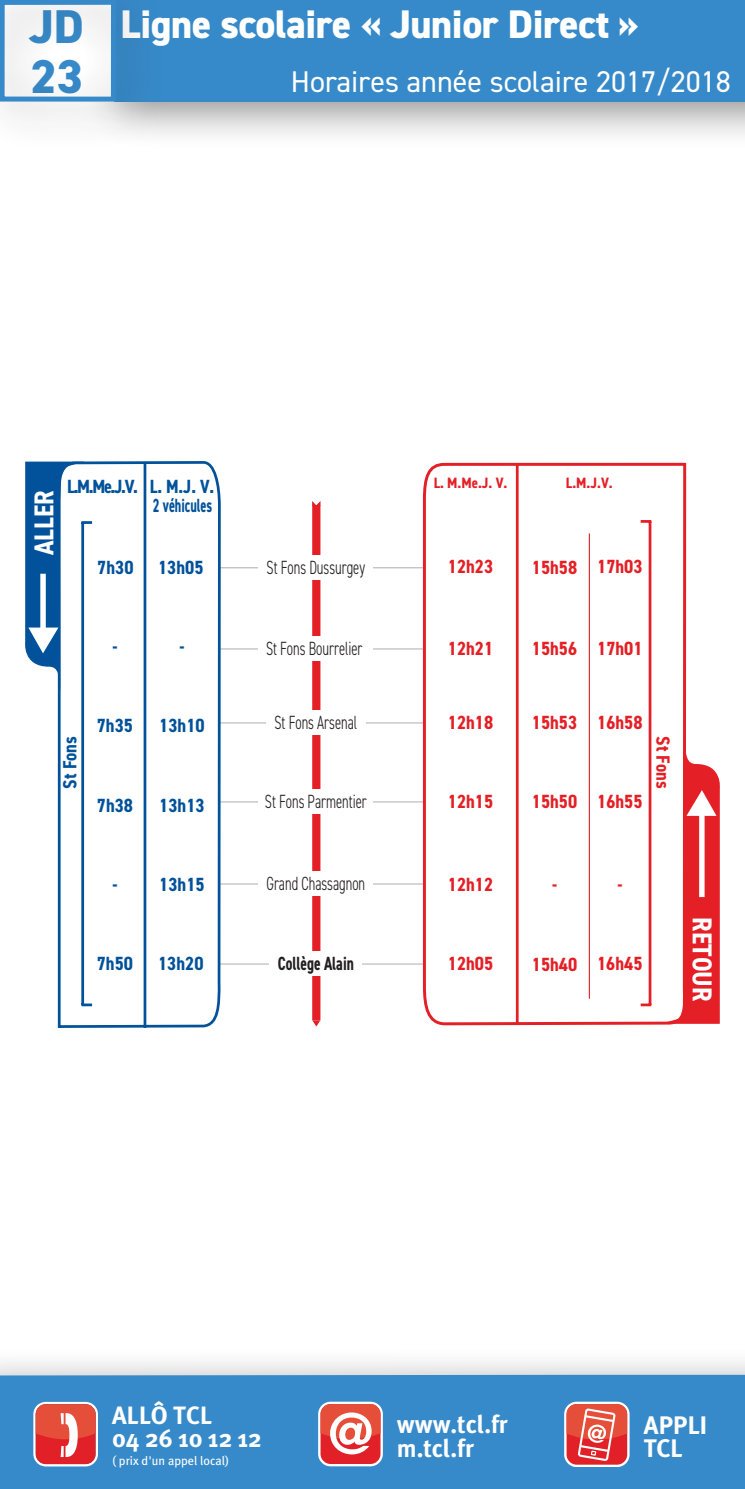
<style>
.page{position:relative;width:745px;height:1489px;background:#fff}
.page>*{position:absolute;margin:0;border:0;box-sizing:border-box;transform-origin:0 0}
.t1{font:800 47.5px "DIN2014";color:#378ac9}
.t2{font:800 40px "DIN2014";letter-spacing:-.01em;color:#fff}
.t3{font:30px "DIN2014";color:#fff}
.t4{font:700 condensed 27.25px "DIN2014";color:#fff}
.t5{font:700 25.25px/23.8px "Meta Plus";letter-spacing:-.005em;color:#fff}
.t6{font:700 25px/23.2px "Meta Plus";color:#fff}
.t7{font:700 condensed 19.25px "DIN2014";color:#e41f25}
.t8{font:700 condensed 19.25px/18.2px "DIN2014";color:#01529a;text-align:right}
.t9{font:300 condensed 19.25px "DIN2014";color:#231f20;scale:.82 1}
.t10{font:700 condensed 19.25px "DIN2014";color:#231f20;scale:.82 1}
.t11{font:700 condensed 15px "DIN2014";color:#e41f25}
.t12{font:12.5px "Meta Plus";color:#fff}
.s1{font-size:47.5px;color:#378ac9}
</style>
<div class="page">
<div style="left:85px;top:0;width:659px;height:150px;background:#231f20;opacity:.5"></div>
<div style="left:113px;top:0;width:631px;height:102px;background:#378ac9"></div>
<div style="left:0;top:1346px;width:744px;height:142px;background:#231f20;opacity:.5"></div>
<div style="left:0;top:1374px;width:744px;height:114px;background:#378ac9"></div>
<svg style="left:33px;top:1401px;width:65px;height:65px"></svg>
<svg style="left:318px;top:1401px;width:64px;height:65px"></svg>
<div style="left:320px;top:1403px;width:60px;height:60px;background:#e12127;border-radius:10px"></div>
<svg style="left:320px;top:1403px;width:60px;height:51px"></svg>
<svg style="left:563px;top:1401px;width:66px;height:65px"></svg>
<div style="left:566px;top:1403px;width:60px;height:61px;background:#e12127;border-radius:10px"></div>
<svg style="left:566px;top:1403px;width:60px;height:57px"></svg>
<div style="left:312px;top:505px;width:8px;height:515px;background:#e41f25"></div>
<hr style="left:219px;top:963px;width:205px;height:1px;background:#b2b3b7">
<div style="left:270px;top:951px;width:91px;height:24px;background:#fff"></div>
<hr style="left:219px;top:567px;width:205px;height:1px;background:#b2b3b7">
<div style="left:259px;top:555px;width:113px;height:24px;background:#fff"></div>
<hr style="left:219px;top:648px;width:205px;height:1px;background:#b2b3b7">
<div style="left:259px;top:636px;width:113px;height:24px;background:#fff"></div>
<svg style="left:312px;top:1020px;width:8px;height:6px"></svg>
<svg style="left:312px;top:501px;width:8px;height:5px"></svg>
<hr style="left:219px;top:722px;width:205px;height:1px;background:#b2b3b7">
<div style="left:266px;top:710px;width:99px;height:24px;background:#fff"></div>
<hr style="left:219px;top:801px;width:205px;height:1px;background:#b2b3b7">
<div style="left:259px;top:789px;width:113px;height:24px;background:#fff"></div>
<hr style="left:219px;top:883px;width:205px;height:1px;background:#b2b3b7">
<div style="left:259px;top:871px;width:113px;height:24px;background:#fff"></div>
<svg style="left:57px;top:461px;width:165px;height:566px"></svg>
<hr style="left:81px;top:522px;width:3px;height:482px;background:#01529a">
<svg style="left:81px;top:1003px;width:11px;height:3px"></svg>
<svg style="left:25px;top:461px;width:67px;height:232px"></svg>
<hr style="left:143px;top:464px;width:3px;height:562px;background:#01529a">
<svg style="left:687px;top:757px;width:32px;height:266px;background:#e73c42"></svg>
<svg style="left:421px;top:462px;width:266px;height:564px"></svg>
<hr style="left:648px;top:521px;width:3px;height:483px;background:#e41f25">
<svg style="left:640px;top:1003px;width:11px;height:3px"></svg>
<svg style="left:640px;top:520px;width:11px;height:2px"></svg>
<hr style="left:588px;top:533px;width:1px;height:465px;background:#e41f25">
<hr style="left:515px;top:464px;width:3px;height:559px;background:#e41f25">
<div style="left:0;top:0;width:165px;height:150px;background:#231f20;opacity:.5"></div>
<div style="left:0;top:0;width:116px;height:102px;border:5px solid #378ac9"></div>
<h2 class="t2" style="left:29px;top:-2px;width:611px"><span class="s1">JD</span> Ligne scolaire « Junior Direct »</h2>
<h1 class="t1" style="left:30px;top:45px;width:55px">23</h1>
<h3 class="t3" style="left:291px;top:63px;width:441px">Horaires année scolaire 2017/2018</h3>
<h3 class="t4" style="left:34px;top:555px;width:66px;rotate:-90deg">ALLER</h3>
<p class="t8" style="left:67px;top:479px;width:149px">L.M.Me.J.V. L. M.J. V.<br>2 véhicules</p>
<p class="t8" style="left:158px;top:559px;width:47px">13h05</p>
<p class="t8" style="left:97px;top:559px;width:38px">7h30</p>
<p class="t9" style="left:266px;top:560px;width:122px">St Fons Dussurgey</p>
<p class="t11" style="left:433px;top:477px;width:75px">L. M.Me.J. V.</p>
<p class="t11" style="left:565px;top:477px;width:48px">L.M.J.V.</p>
<p class="t7" style="left:447px;top:559px;width:47px">12h23</p>
<p class="t7" style="left:531px;top:559px;width:47px">15h58</p>
<p class="t7" style="left:596px;top:559px;width:47px">17h03</p>
<p class="t8" style="left:112px;top:638px;width:7px">-</p>
<p class="t8" style="left:179px;top:638px;width:7px">-</p>
<p class="t9" style="left:266px;top:641px;width:119px">St Fons Bourrelier</p>
<p class="t7" style="left:447px;top:641px;width:47px">12h21</p>
<p class="t7" style="left:531px;top:641px;width:112px">15h56 17h01</p>
<p class="t8" style="left:97px;top:718px;width:38px">7h35</p>
<p class="t8" style="left:159px;top:718px;width:47px">13h10</p>
<p class="t9" style="left:274px;top:715px;width:102px">St Fons Arsenal</p>
<p class="t7" style="left:447px;top:715px;width:47px">12h18</p>
<p class="t7" style="left:531px;top:715px;width:112px">15h53 16h58</p>
<p class="t8" style="left:62px;top:788px;width:54px;rotate:-90deg">St Fons</p>
<p class="t7" style="left:669px;top:736px;width:54px;rotate:90deg">St Fons</p>
<p class="t8" style="left:97px;top:797px;width:38px">7h38</p>
<p class="t8" style="left:159px;top:797px;width:47px">13h13</p>
<p class="t9" style="left:265px;top:794px;width:126px">St Fons Parmentier</p>
<p class="t7" style="left:447px;top:793px;width:47px">12h15</p>
<p class="t7" style="left:531px;top:793px;width:47px">15h50</p>
<p class="t7" style="left:596px;top:793px;width:47px">16h55</p>
<p class="t8" style="left:112px;top:876px;width:94px">- 13h15</p>
<p class="t9" style="left:266px;top:876px;width:122px">Grand Chassagnon</p>
<p class="t7" style="left:447px;top:877px;width:47px">12h12</p>
<p class="t7" style="left:551px;top:877px;width:7px">-</p>
<p class="t7" style="left:617px;top:877px;width:7px">-</p>
<p class="t8" style="left:97px;top:956px;width:38px">7h50</p>
<p class="t8" style="left:158px;top:956px;width:47px">13h20</p>
<p class="t10" style="left:277px;top:956px;width:94px">Collège Alain</p>
<p class="t7" style="left:447px;top:956px;width:47px">12h05</p>
<p class="t7" style="left:531px;top:956px;width:112px">15h40 16h45</p>
<h3 class="t4" style="left:712px;top:917px;width:85px;rotate:90deg">RETOUR</h3>
<p class="t6" style="left:112px;top:1403px;width:151px">ALLÔ TCL<br>04 26 10 12 12</p>
<p class="t12" style="left:112px;top:1453px;width:119px">( prix d'un appel local)</p>
<p class="t6" style="left:396px;top:1412px;width:112px">www.tcl.fr m.tcl.fr</p>
<h3 class="t5" style="left:643px;top:1412px;width:65px">APPLI<br>TCL</h3>
</div>
